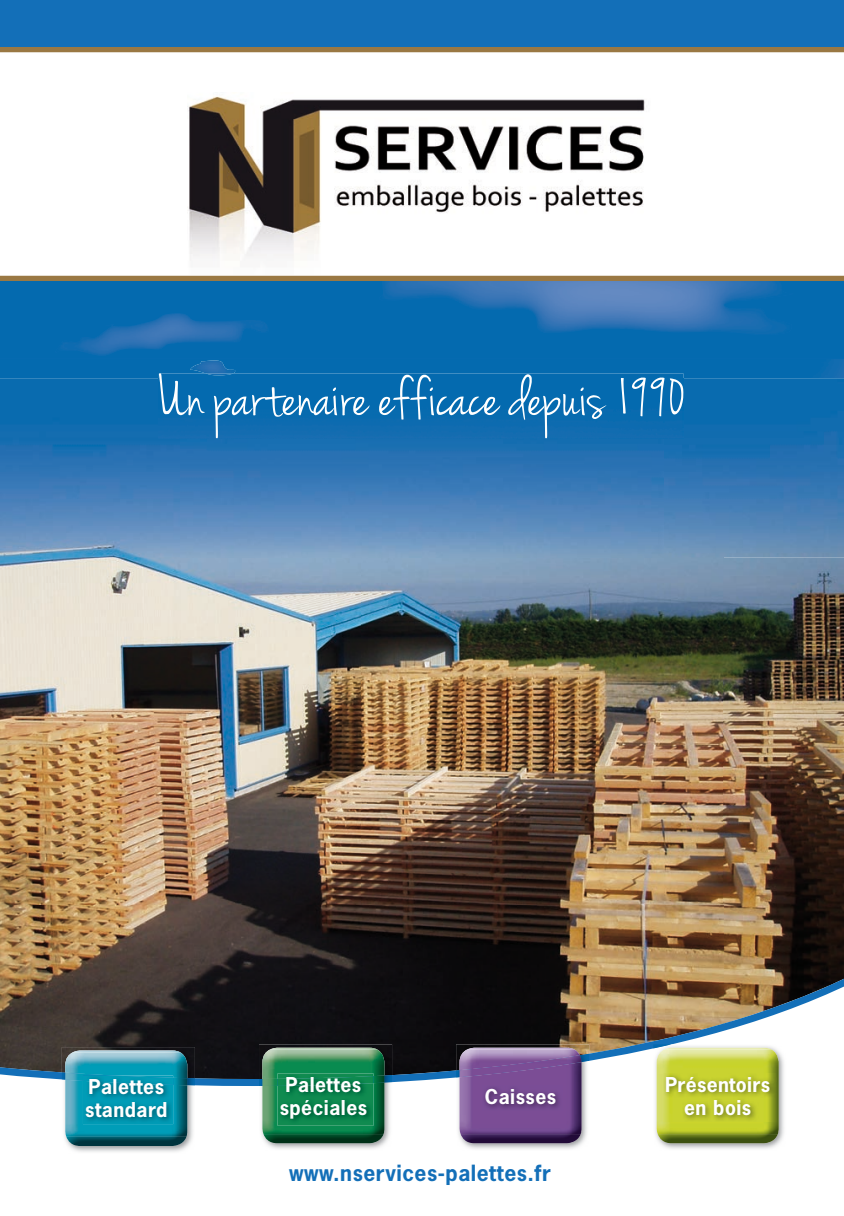
<style>
.page{position:relative;width:844px;height:1216px;background:#fff}
.page>*{position:absolute;margin:0;border:0;box-sizing:border-box;transform-origin:0 0}
.t1{font:63px "Jenna Sue";color:#fff}
.t2{font:700 21px "News Gothic";letter-spacing:.025em;color:#136fb8}
.t3{font:700 19.25px/23.1px "News Gothic";letter-spacing:.025em;color:#fff;text-align:center}
</style>
<div class="page">
<div style="left:0;top:0;width:843px;height:359px;background:#136fb8"></div>
<img style="left:0;top:557px;width:722px;height:408px">
<img style="left:722px;top:557px;width:121px;height:408px">
<svg style="left:0;top:965px;width:843px;height:121px;background:#514c46"></svg>
<div style="left:0;top:281px;width:843px;height:97px;background:#046aaf"></div>
<img style="left:0;top:378px;width:180px;height:179px">
<img style="left:663px;top:378px;width:180px;height:179px">
<img style="left:180px;top:438px;width:483px;height:119px">
<img style="left:159px;top:373px;width:524px;height:65px">
<img style="left:55px;top:313px;width:214px;height:42px">
<img style="left:378px;top:281px;width:415px;height:54px">
<svg style="left:0;top:47px;width:843px;height:234px;background:#f7f4f0"></svg>
<img style="left:187px;top:93px;width:465px;height:181px">
<img style="left:190px;top:360px;width:45px;height:13px">
<img style="left:205px;top:373px;width:28px;height:2px">
<img style="left:62px;top:1047px;width:133px;height:105px">
<img style="left:62px;top:1072px;width:133px;height:13px">
<img style="left:73px;top:1050px;width:107px;height:2px">
<img style="left:65px;top:1052px;width:122px;height:93px">
<img style="left:65px;top:1072px;width:122px;height:13px">
<img style="left:259px;top:1044px;width:133px;height:31px">
<img style="left:259px;top:1085px;width:133px;height:64px">
<img style="left:259px;top:1075px;width:133px;height:10px">
<img style="left:270px;top:1047px;width:107px;height:2px">
<img style="left:262px;top:1085px;width:122px;height:58px">
<img style="left:262px;top:1049px;width:122px;height:26px">
<img style="left:262px;top:1075px;width:122px;height:10px">
<img style="left:456px;top:1044px;width:133px;height:9px">
<img style="left:456px;top:1077px;width:133px;height:72px">
<img style="left:456px;top:1053px;width:133px;height:24px">
<img style="left:467px;top:1047px;width:107px;height:2px">
<img style="left:459px;top:1077px;width:122px;height:66px">
<img style="left:459px;top:1049px;width:120px;height:6px">
<img style="left:459px;top:1055px;width:122px;height:22px">
<img style="left:653px;top:1044px;width:133px;height:105px">
<img style="left:653px;top:1044px;width:18px;height:4px">
<img style="left:664px;top:1047px;width:107px;height:2px">
<img style="left:656px;top:1049px;width:122px;height:94px">
<img style="left:83px;top:1084px;width:90px;height:40px">
<img style="left:83px;top:1075px;width:90px;height:9px">
<img style="left:277px;top:1073px;width:96px;height:3px">
<img style="left:277px;top:1085px;width:96px;height:40px">
<img style="left:277px;top:1076px;width:96px;height:9px">
<img style="left:482px;top:1085px;width:80px;height:25px">
<img style="left:662px;top:1073px;width:114px;height:48px">
<h1 class="t1" style="left:158px;top:360px;width:530px">Un partenaire efficace depuis 1990</h1>
<p class="t3" style="left:85px;top:1074px;width:84px;text-align:left">Palettes standard</p>
<p class="t3" style="left:279px;top:1072px;width:89px">Palettes spéciales</p>
<p class="t3" style="left:485px;top:1084px;width:73px">Caisses</p>
<p class="t3" style="left:665px;top:1072px;width:106px">Présentoirs en bois</p>
<p class="t2" style="left:289px;top:1159px;width:263px">www.nservices-palettes.fr</p>
</div>
